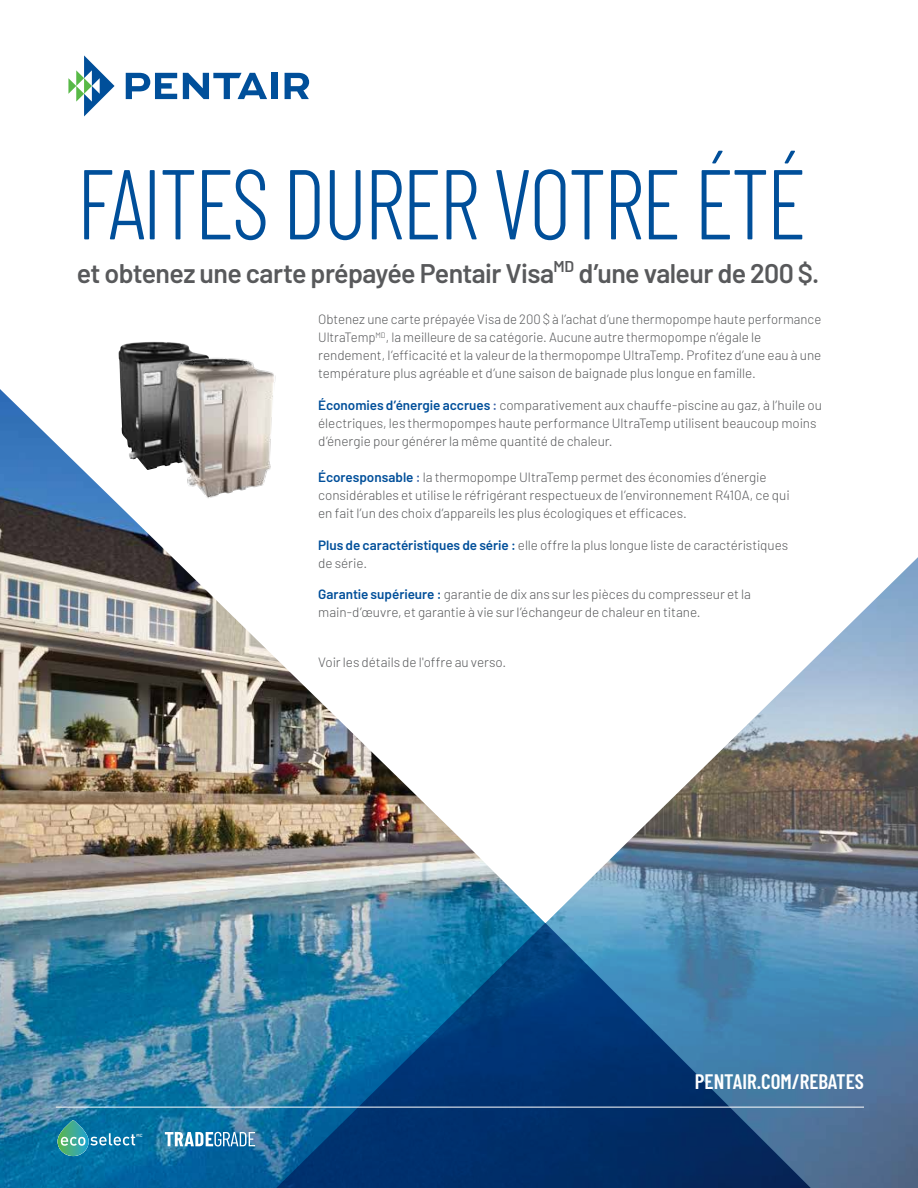
<style>
.page{position:relative;width:918px;height:1188px;background:#fff}
.page>*{position:absolute;margin:0;border:0;box-sizing:border-box;transform-origin:0 0}
.t1{font:300 99px "Barlow Condensed";letter-spacing:-.03em;color:#004f9a;scale:.94 1}
.t2{font:600 27px "Barlow";letter-spacing:-.025em;color:#58595b}
.t3{font:600 21px "Barlow Condensed";color:#fff}
.t4{font:300 13.5px/18px "Barlow";letter-spacing:-.005em;color:#58595b}
.t5{font:500 4.5px "Barlow";color:#fff}
.s1{font-weight:600;color:#004f9a}
.s2{font-weight:600;color:#3c64a8}
</style>
<div class="page">
<img style="left:0;top:389px;width:276px;height:799px">
<img style="left:276px;top:557px;width:642px;height:631px">
<svg style="left:68px;top:55px;width:47px;height:61px"></svg>
<svg style="left:126px;top:73px;width:51px;height:26px"></svg>
<svg style="left:183px;top:73px;width:84px;height:26px"></svg>
<div style="left:271px;top:73px;width:7px;height:26px;background:#004f9a"></div>
<svg style="left:285px;top:73px;width:24px;height:26px"></svg>
<img style="left:120px;top:342px;width:56px;height:7px">
<svg style="left:262px;top:923px;width:562px;height:265px;background:#1c5b8e"></svg>
<img style="left:119px;top:349px;width:157px;height:159px">
<hr style="left:56px;top:1107px;width:808px;height:1px;background:#fff">
<svg style="left:165px;top:1132px;width:90px;height:14px"></svg>
<svg style="left:58px;top:1120px;width:31px;height:36px"></svg>
<svg style="left:61px;top:1133px;width:74px;height:13px"></svg>
<h1 class="t1" style="left:77px;top:133px;width:778px">FAITES DURER VOTRE ÉTÉ</h1>
<h2 class="t2" style="left:77px;top:253px;width:744px">et obtenez une carte prépayée Pentair Visa<sup>MD</sup> d’une valeur de 200 $.</h2>
<p class="t4" style="left:318px;top:309px;width:505px">Obtenez une carte prépayée Visa de 200 $ à l’achat d’une thermopompe haute performance UltraTemp<sup>MD</sup>, la meilleure de sa catégorie. Aucune autre thermopompe n’égale le rendement, l’efficacité et la valeur de la thermopompe UltraTemp. Profitez d’une eau à une température plus agréable et d’une saison de baignade plus longue en famille.</p>
<p class="t4" style="left:318px;top:395px;width:505px"><span class="s1">Économies d’énergie accrues</span> <span class="s2">:</span> comparativement aux chauffe-piscine au gaz, à l’huile ou électriques, les thermopompes haute performance UltraTemp utilisent beaucoup moins d’énergie pour générer la même quantité de chaleur.</p>
<p class="t4" style="left:318px;top:467px;width:473px"><span class="s1">Écoresponsable</span> <span class="s2">:</span> la thermopompe UltraTemp permet des économies d’énergie considérables et utilise le réfrigérant respectueux de l’environnement R410A, ce qui en fait l’un des choix d’appareils les plus écologiques et efficaces.</p>
<p class="t4" style="left:318px;top:535px;width:472px"><span class="s1">Plus de caractéristiques de série :</span> elle offre la plus longue liste de caractéristiques de série.</p>
<p class="t4" style="left:318px;top:585px;width:434px"><span class="s1">Garantie supérieure :</span> garantie de dix ans sur les pièces du compresseur et la main-d’œuvre, et garantie à vie sur l’échangeur de chaleur en titane.</p>
<p class="t4" style="left:318px;top:652px;width:190px">Voir les détails de l'offre au verso.</p>
<p class="t5" style="left:137px;top:1132px;width:7px">MC</p>
<h3 class="t3" style="left:695px;top:1067px;width:171px">PENTAIR.COM/REBATES</h3>
</div>
